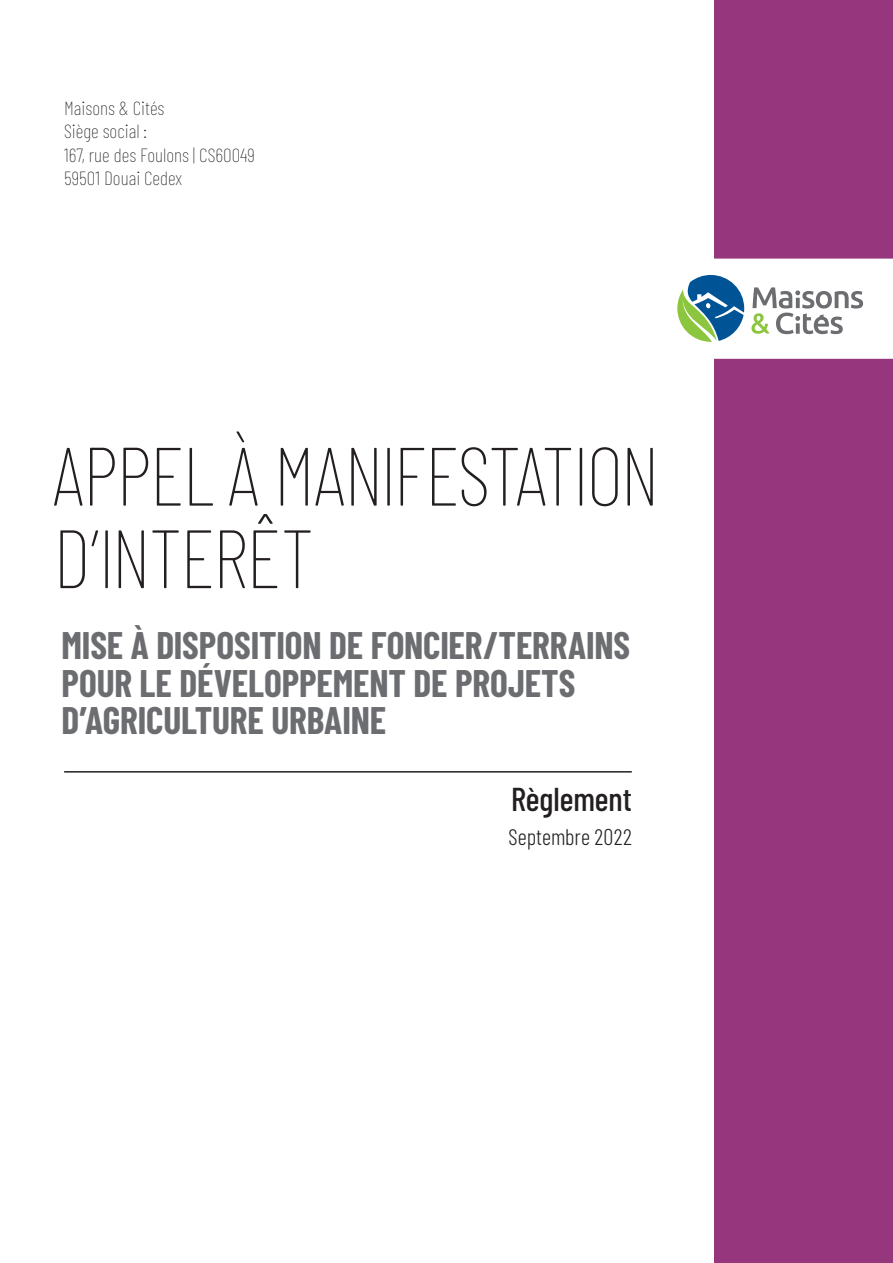
<style>
.page{position:relative;width:893px;height:1263px;background:#fff}
.page>*{position:absolute;margin:0;border:0;box-sizing:border-box;transform-origin:0 0}
.t1{font:100 82.5px/82.5px "Barlow Condensed";letter-spacing:-.025em;color:#231f20}
.t2{font:700 37.5px/37.5px "Barlow Condensed";letter-spacing:-.005em;color:#6c6d70}
.t3{font:500 33px "Barlow Condensed";letter-spacing:-.005em;color:#231f20}
.t4{font:300 22.5px "Barlow Condensed";color:#231f20}
.t5{font:100 19.5px/23.4px "Barlow Condensed";color:#231f20}
</style>
<div class="page">
<div style="left:714px;top:0;width:179px;height:1263px;background:#96367c"></div>
<hr style="left:64px;top:771px;width:568px;height:1px;background:#231f20">
<svg style="left:677px;top:259px;width:216px;height:100px;background:#d5e0e0"></svg>
<p class="t5" style="left:64px;top:95px;width:192px">Maisons &amp; Cités<br>Siège social :<br>167, rue des Foulons | CS60049<br>59501 Douai Cedex</p>
<h1 class="t1" style="left:53px;top:429px;width:608px">APPEL À MANIFESTATION<br>D’INTERÊT</h1>
<p class="t2" style="left:62px;top:625px;width:570px">MISE À DISPOSITION DE FONCIER/TERRAINS<br>POUR LE DÉVELOPPEMENT DE PROJETS<br>D’AGRICULTURE URBAINE</p>
<p class="t3" style="left:511px;top:776px;width:122px">Règlement</p>
<p class="t4" style="left:508px;top:821px;width:125px">Septembre 2022</p>
</div>
